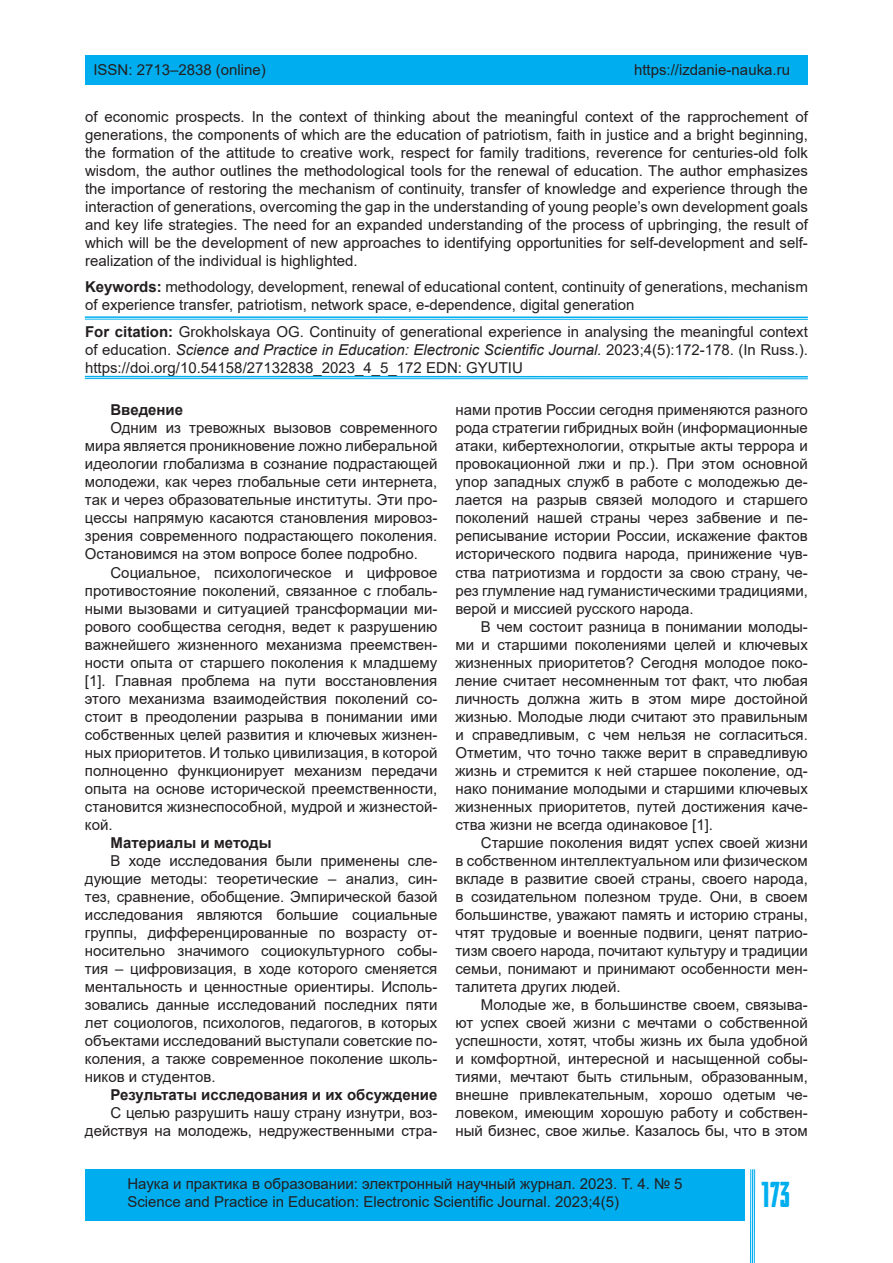
<style>
.page{position:relative;width:893px;height:1263px;background:#fff}
.page>*{position:absolute;margin:0;border:0;box-sizing:border-box;transform-origin:0 0}
.t1{font:36px "Bully";color:#00aeef}
.верхний_колонтитул{font:15px/18px "Arial";color:#231f20;text-align:justify}
.List_Paragraph{font:700 15px "Arial";color:#231f20}
.s1{font-weight:700}
.s2{font-style:italic}
</style>
<div class="page">
<div style="left:85px;top:55px;width:723px;height:30px;background:#00aeef"></div>
<div style="left:85px;top:1169px;width:659px;height:51px;background:#00aeef"></div>
<hr style="left:85px;top:376px;width:723px;height:1px;background:#00aeef">
<hr style="left:85px;top:378px;width:723px;height:1px;background:#00aeef">
<hr style="left:85px;top:316px;width:723px;height:2px;background:#00aeef">
<hr style="left:85px;top:319px;width:723px;height:1px;background:#00aeef">
<hr style="left:750px;top:1169px;width:1px;height:94px;background:#00aeef">
<hr style="left:752px;top:1169px;width:1px;height:94px;background:#00aeef">
<hr style="left:754px;top:1169px;width:1px;height:94px;background:#00aeef">
<p class="верхний_колонтитул" style="left:93px;top:60px;width:174px">ISSN: 2713–2838 (online)</p>
<p class="верхний_колонтитул" style="left:634px;top:60px;width:157px">https://izdanie-nauka.ru</p>
<p class="верхний_колонтитул" style="left:85px;top:107px;width:724px">of economic prospects. In the context of thinking about the meaningful context of the rapprochement of generations, the components of which are the education of patriotism, faith in justice and a bright beginning, the formation of the attitude to creative work, respect for family traditions, reverence for centuries-old folk wisdom, the author outlines the methodological tools for the renewal of education. The author emphasizes the importance of restoring the mechanism of continuity, transfer of knowledge and experience through the interaction of generations, overcoming the gap in the understanding of young people’s own development goals and key life strategies. The need for an expanded understanding of the process of upbringing, the result of which will be the development of new approaches to identifying opportunities for self-development and self&shy;realization of the individual is highlighted.</p>
<p class="верхний_колонтитул" style="left:85px;top:278px;width:724px"><span class="s1">Keywords:</span> methodology, development, renewal of educational content, continuity of generations, mechanism of experience transfer, patriotism, network space, e-dependence, digital generation</p>
<p class="верхний_колонтитул" style="left:85px;top:322px;width:724px"><span class="s1">For citation:</span> Grokholskaya OG. Continuity of generational experience in analysing the meaningful context of education. <span class="s2">Science and Practice in Education: Electronic Scientific Journal.</span> 2023;4(5):172-178. (In Russ.). https://doi.org/10.54158/27132838_2023_4_5_172 EDN: GYUTIU</p>
<p class="List_Paragraph" style="left:110px;top:400px;width:74px">Введение</p>
<p class="верхний_колонтитул" style="left:85px;top:419px;width:354px;text-indent:26px">Одним из тревожных вызовов современного мира является проникновение ложно либеральной идеологии глобализма в сознание подрастающей молодежи, как через глобальные сети интернета, так и через образовательные институты. Эти про&shy;цессы напрямую касаются становления мировоз&shy;зрения современного подрастающего поколения.<br>Остановимся на этом вопросе более подробно.</p>
<p class="верхний_колонтитул" style="left:85px;top:563px;width:354px;text-indent:26px">Социальное, психологическое и цифровое противостояние поколений, связанное с глобаль&shy;ными вызовами и ситуацией трансформации ми&shy;рового сообщества сегодня, ведет к разрушению важнейшего жизненного механизма преемствен&shy;ности опыта от старшего поколения к младшему [1]. Главная проблема на пути восстановления этого механизма взаимодействия поколений со&shy;стоит в преодолении разрыва в понимании ими собственных целей развития и ключевых жизнен&shy;ных приоритетов. И только цивилизация, в которой полноценно функционирует механизм передачи опыта на основе исторической преемственности, становится жизнеспособной, мудрой и жизнестой&shy;кой.</p>
<p class="List_Paragraph" style="left:110px;top:832px;width:163px">Материалы и методы</p>
<p class="верхний_колонтитул" style="left:85px;top:851px;width:354px;text-indent:26px">В ходе исследования были применены сле&shy;дующие методы: теоретические – анализ, син&shy;тез, сравнение, обобщение. Эмпирической базой исследования являются большие социальные группы, дифференцированные по возрасту от&shy;носительно значимого социокультурного собы&shy;тия – цифровизация, в ходе которого сменяется ментальность и ценностные ориентиры. Исполь&shy;зовались данные исследований последних пяти лет социологов, психологов, педагогов, в которых объектами исследований выступали советские по&shy;коления, а также современное поколение школь&shy;ников и студентов.</p>
<p class="List_Paragraph" style="left:110px;top:1084px;width:328px">Результаты исследования и их обсуждение</p>
<p class="верхний_колонтитул" style="left:85px;top:1103px;width:354px;text-align:right">С целью разрушить нашу страну изнутри, воз&shy;действуя на молодежь, недружественными стра-</p>
<p class="верхний_колонтитул" style="left:455px;top:401px;width:354px">нами против России сегодня применяются разного рода стратегии гибридных войн (информационные атаки, кибертехнологии, открытые акты террора и провокационной лжи и пр.). При этом основной упор западных служб в работе с молодежью де&shy;лается на разрыв связей молодого и старшего поколений нашей страны через забвение и пе&shy;реписывание истории России, искажение фактов исторического подвига народа, принижение чув&shy;ства патриотизма и гордости за свою страну, че&shy;рез глумление над гуманистическими традициями, верой и миссией русского народа.</p>
<p class="верхний_колонтитул" style="left:455px;top:617px;width:354px;text-indent:26px">В чем состоит разница в понимании молоды&shy;ми и старшими поколениями целей и ключевых жизненных приоритетов? Сегодня молодое поко&shy;ление считает несомненным тот факт, что любая личность должна жить в этом мире достойной жизнью. Молодые люди считают это правильным и справедливым, с чем нельзя не согласиться.<br>Отметим, что точно также верит в справедливую жизнь и стремится к ней старшее поколение, од&shy;нако понимание молодыми и старшими ключевых жизненных приоритетов, путей достижения каче&shy;ства жизни не всегда одинаковое [1].</p>
<p class="верхний_колонтитул" style="left:455px;top:833px;width:354px;text-indent:26px">Старшие поколения видят успех своей жизни в собственном интеллектуальном или физическом вкладе в развитие своей страны, своего народа, в созидательном полезном труде. Они, в своем большинстве, уважают память и историю страны, чтят трудовые и военные подвиги, ценят патрио&shy;тизм своего народа, почитают культуру и традиции семьи, понимают и принимают особенности мен&shy;талитета других людей.</p>
<p class="верхний_колонтитул" style="left:455px;top:995px;width:354px;text-indent:26px">Молодые же, в большинстве своем, связыва&shy;ют успех своей жизни с мечтами о собственной успешности, хотят, чтобы жизнь их была удобной и комфортной, интересной и насыщенной собы&shy;тиями, мечтают быть стильным, образованным, внешне привлекательным, хорошо одетым че&shy;ловеком, имеющим хорошую работу и собствен&shy;ный бизнес, свое жилье. Казалось бы, что в этом</p>
<p class="верхний_колонтитул" style="left:127px;top:1174px;width:557px">Наука и практика в образовании: электронный научный журнал. 2023. Т. 4. № 5</p>
<p class="верхний_колонтитул" style="left:127px;top:1192px;width:493px">Science and Practice in Education: Electronic Scientific Journal. 2023;4(5)</p>
<p class="t1" style="left:762px;top:1173px;width:30px">173</p>
</div>
